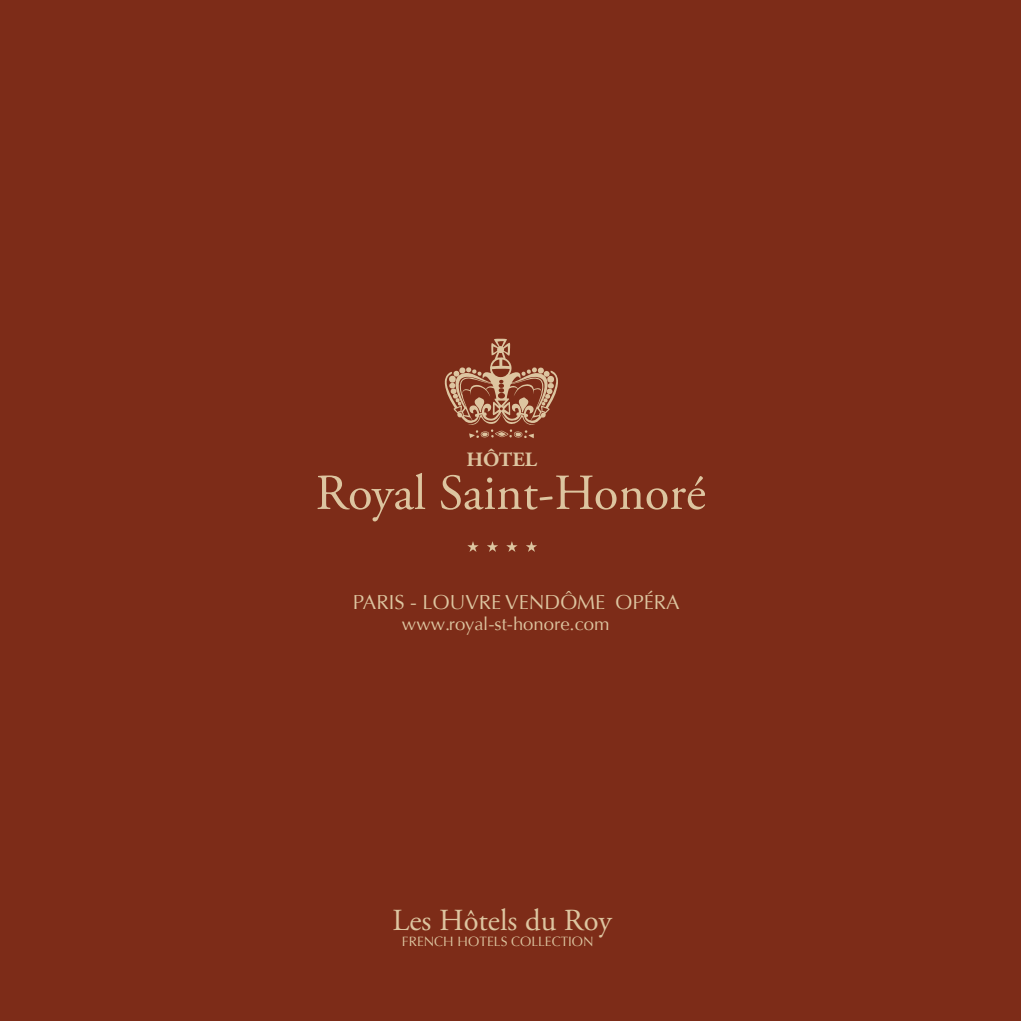
<style>
.page{position:relative;width:1021px;height:1021px;background:#fff}
.page>*{position:absolute;margin:0;border:0;box-sizing:border-box;transform-origin:0 0}
.t1{font:50.4px "Adobe Garamond Pro";color:#ddc5a0}
.t2{font:30.6px "Adobe Garamond Pro";color:#ddc5a0}
.t3{font:20.25px "Optima";color:#ddc5a0}
.t4{font:700 20.25px "Adobe Garamond Pro";color:#ddc5a0}
.t5{font:18px "Optima";color:#ddc5a0}
.t6{font:13.5px "Optima";color:#ddc5a0}
</style>
<div class="page">
<div style="left:0;top:0;width:1020px;height:1020px;background:#7d2c18"></div>
<svg style="left:445px;top:339px;width:113px;height:100px"></svg>
<svg style="left:467px;top:541px;width:11px;height:11px"></svg>
<svg style="left:487px;top:541px;width:11px;height:11px"></svg>
<svg style="left:506px;top:541px;width:11px;height:11px"></svg>
<svg style="left:526px;top:541px;width:11px;height:11px"></svg>
<p class="t4" style="left:466px;top:447px;width:72px">HÔTEL</p>
<h1 class="t1" style="left:315px;top:462px;width:392px">Royal Saint-Honoré</h1>
<p class="t3" style="left:353px;top:590px;width:328px">PARIS - LOUVRE VENDÔME OPÉRA</p>
<p class="t5" style="left:402px;top:613px;width:209px">www.royal-st-honore.com</p>
<h2 class="t2" style="left:392px;top:902px;width:221px">Les Hôtels du Roy</h2>
<p class="t6" style="left:402px;top:933px;width:193px">FRENCH HOTELS COLLECTION</p>
</div>
